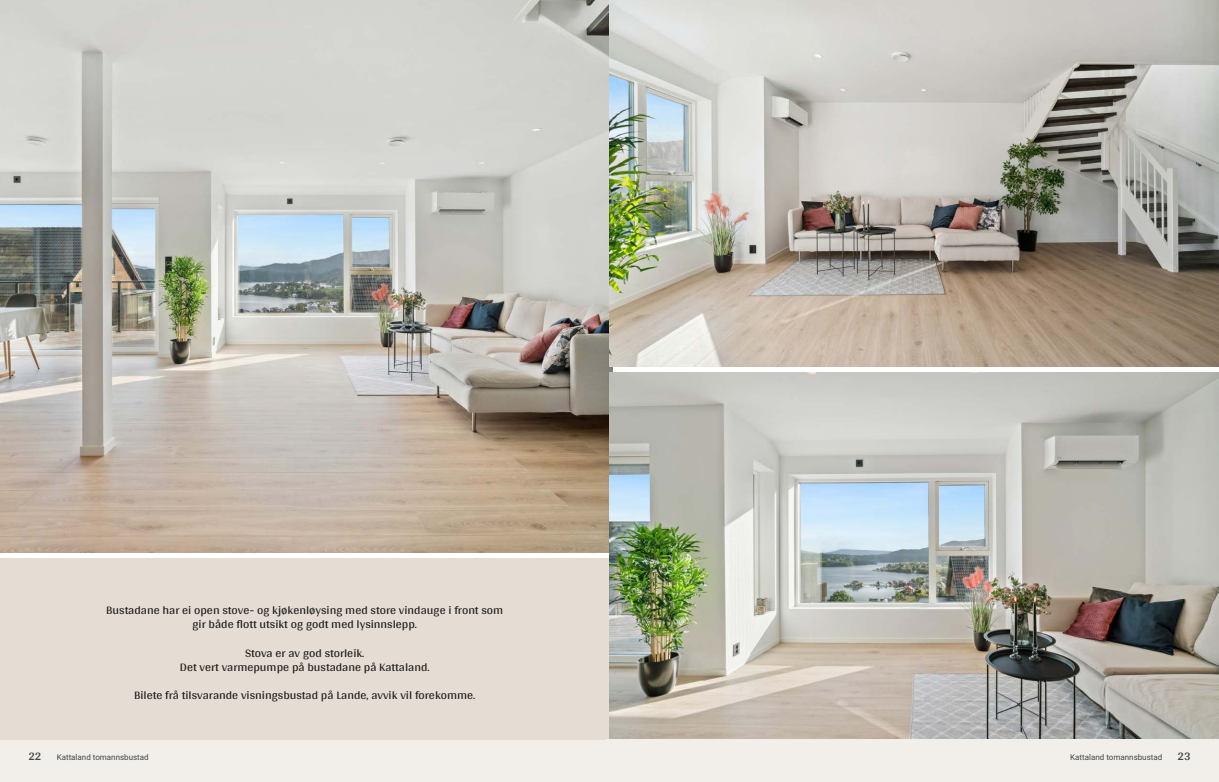
<style>
.page{position:relative;width:1219px;height:782px;background:#fff}
.page>*{position:absolute;margin:0;border:0;box-sizing:border-box;transform-origin:0 0}
.t1{font:12px/14px "Arya";color:#1d1d1b;text-align:center}
.t2{font:700 12px "Arya";color:#414749}
.t3{font:8px "Roboto Vitec";color:#414749}
</style>
<div class="page">
<img style="left:0;top:0;width:612px;height:552px">
<div style="left:0;top:739px;width:612px;height:42px;background:#f2eeea"></div>
<div style="left:0;top:558px;width:612px;height:181px;background:#e5dcd4"></div>
<img style="left:609px;top:0;width:610px;height:367px">
<img style="left:609px;top:372px;width:610px;height:367px">
<div style="left:607px;top:739px;width:612px;height:42px;background:#f2eeea"></div>
<p class="t1" style="left:106px;top:603px;width:398px">Bustadane har ei open stove‑ og kjøkenløysing med store vindauge i front som gir både flott utsikt og godt med lysinnslepp.</p>
<p class="t1" style="left:180px;top:645px;width:251px">Stova er av god storleik.<br>Det vert varmepumpe på bustadane på Kattaland.</p>
<p class="t1" style="left:134px;top:687px;width:343px">Bilete frå tilsvarande visningsbustad på Lande, avvik vil forekomme.</p>
<p class="t2" style="left:28px;top:749px;width:15px">22</p>
<p class="t3" style="left:57px;top:751px;width:94px">Kattaland tomannsbustad</p>
<p class="t3" style="left:1070px;top:751px;width:94px">Kattaland tomannsbustad</p>
<p class="t2" style="left:1177px;top:749px;width:15px">23</p>
</div>
